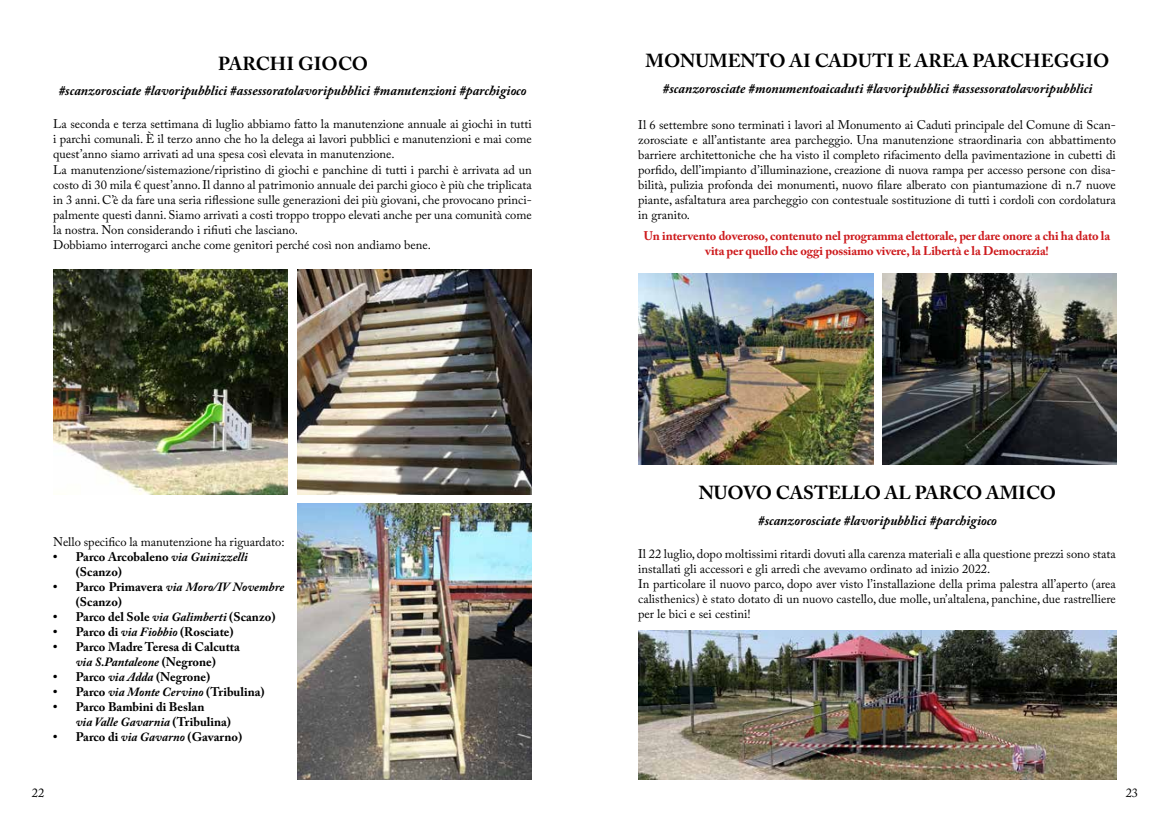
<style>
.page{position:relative;width:1170px;height:833px;background:#fff}
.page>*{position:absolute;margin:0;border:0;box-sizing:border-box;transform-origin:0 0}
.t1{font:700 18.75px "Adobe Caslon Pro";color:#000}
.t2{font:italic 700 13.75px "Adobe Caslon Pro";color:#000}
.t3{font:12.5px/15px "Adobe Caslon Pro";color:#000}
.t4{font:700 12.5px/15px "Adobe Caslon Pro";color:#000}
.t5{font:700 12.5px/15px "Adobe Caslon Pro";letter-spacing:-.01em;color:#cd191c;text-align:center}
.s1{font-style:italic}
</style>
<div class="page">
<img style="left:297px;top:269px;width:234px;height:225px">
<img style="left:54px;top:269px;width:234px;height:225px">
<img style="left:297px;top:503px;width:234px;height:276px">
<img style="left:882px;top:273px;width:234px;height:191px">
<img style="left:638px;top:273px;width:235px;height:191px">
<img style="left:638px;top:631px;width:478px;height:148px">
<h1 class="t1" style="left:218px;top:52px;width:151px">PARCHI GIOCO</h1>
<h1 class="t1" style="left:645px;top:49px;width:465px">MONUMENTO AI CADUTI E AREA PARCHEGGIO</h1>
<p class="t2" style="left:58px;top:82px;width:469px">#scanzorosciate #lavoripubblici #assessoratolavoripubblici #manutenzioni #parchigioco</p>
<p class="t3" style="left:53px;top:117px;width:480px">La seconda e terza settimana di luglio abbiamo fatto la manutenzione annuale ai giochi in tutti i parchi comunali. È il terzo anno che ho la delega ai lavori pubblici e manutenzioni e mai come quest’anno siamo arrivati ad una spesa così elevata in manutenzione.<br>La manutenzione/sistemazione/ripristino di giochi e panchine di tutti i parchi è arrivata ad un costo di 30 mila € quest’anno. Il danno al patrimonio annuale dei parchi gioco è più che triplicata in 3 anni. C’è da fare una seria riflessione sulle generazioni dei più giovani, che provocano princi&shy;palmente questi danni. Siamo arrivati a costi troppo troppo elevati anche per una comunità come la nostra. Non considerando i rifiuti che lasciano.<br>Dobbiamo interrogarci anche come genitori perché così non andiamo bene.</p>
<p class="t3" style="left:53px;top:534px;width:233px">Nello specifico la manutenzione ha riguardato:</p>
<p class="t4" style="left:76px;top:549px;width:173px;text-indent:-22px">• Parco Arcobaleno <span class="s1">via Guinizzelli </span>(Scanzo)</p>
<p class="t4" style="left:76px;top:579px;width:210px;text-indent:-22px">• Parco Primavera <span class="s1">via Moro/IV Novembre </span>(Scanzo)</p>
<p class="t4" style="left:53px;top:609px;width:224px">• Parco del Sole <span class="s1">via Galimberti</span> (Scanzo)</p>
<p class="t4" style="left:53px;top:624px;width:182px">• Parco di <span class="s1">via Fiobbio</span> (Rosciate)</p>
<p class="t4" style="left:53px;top:639px;width:188px;text-align:center">• Parco Madre Teresa di Calcutta <span class="s1">via S.Pantaleone</span> (Negrone)</p>
<p class="t4" style="left:53px;top:669px;width:158px">• Parco <span class="s1">via Adda</span> (Negrone)</p>
<p class="t4" style="left:53px;top:684px;width:213px">• Parco <span class="s1">via Monte Cervino</span> (Tribulina)</p>
<p class="t4" style="left:76px;top:699px;width:157px;text-indent:-22px">• Parco Bambini di Beslan<br><span class="s1">via Valle Gavarnia</span> (Tribulina)</p>
<p class="t4" style="left:53px;top:729px;width:190px">• Parco di <span class="s1">via Gavarno</span> (Gavarno)</p>
<p class="t2" style="left:662px;top:80px;width:431px">#scanzorosciate #monumentoaicaduti #lavoripubblici #assessoratolavoripubblici</p>
<p class="t3" style="left:638px;top:117px;width:479px;text-align:justify">Il 6 settembre sono terminati i lavori al Monumento ai Caduti principale del Comune di Scan&shy;zorosciate e all’antistante area parcheggio. Una manutenzione straordinaria con abbattimento barriere architettoniche che ha visto il completo rifacimento della pavimentazione in cubetti di porfido, dell’impianto d’illuminazione, creazione di nuova rampa per accesso persone con disa&shy;bilità, pulizia profonda dei monumenti, nuovo filare alberato con piantumazione di n.7 nuove piante, asfaltatura area parcheggio con contestuale sostituzione di tutti i cordoli con cordolatura in granito.</p>
<p class="t5" style="left:644px;top:228px;width:467px">Un intervento doveroso, contenuto nel programma elettorale, per dare onore a chi ha dato la vita per quello che oggi possiamo vivere, la Libertà e la Democrazia!</p>
<h1 class="t1" style="left:698px;top:481px;width:359px">NUOVO CASTELLO AL PARCO AMICO</h1>
<p class="t2" style="left:757px;top:512px;width:241px">#scanzorosciate #lavoripubblici #parchigioco</p>
<p class="t3" style="left:638px;top:546px;width:479px">Il 22 luglio, dopo moltissimi ritardi dovuti alla carenza materiali e alla questione prezzi sono stata installati gli accessori e gli arredi che avevamo ordinato ad inizio 2022.<br>In particolare il nuovo parco, dopo aver visto l’installazione della prima palestra all’aperto (area calisthenics) è stato dotato di un nuovo castello, due molle, un’altalena, panchine, due rastrelliere per le bici e sei cestini!</p>
<p class="t3" style="left:32px;top:785px;width:14px">22</p>
<p class="t3" style="left:1125px;top:785px;width:14px">23</p>
</div>
